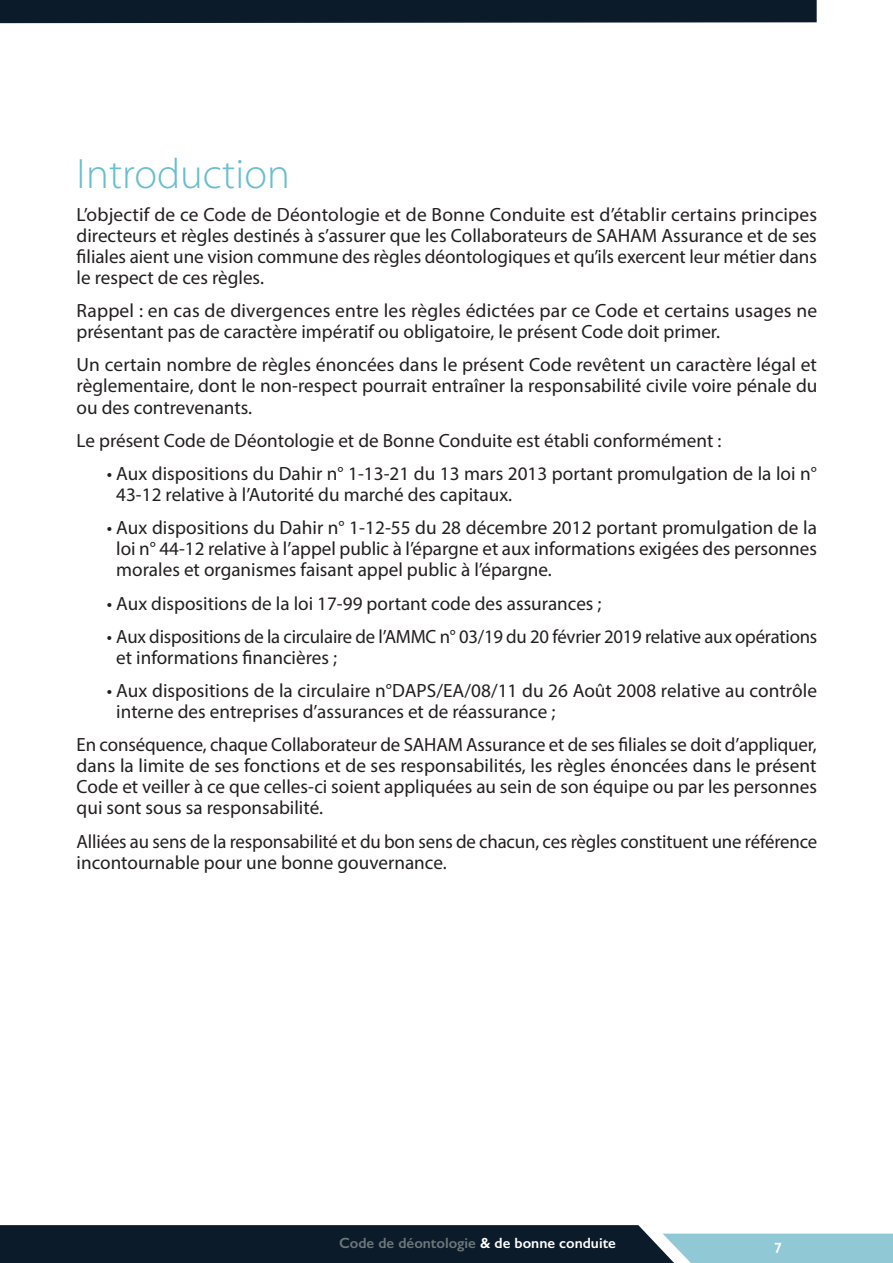
<style>
.page{position:relative;width:893px;height:1263px;background:#fff}
.page>*{position:absolute;margin:0;border:0;box-sizing:border-box;transform-origin:0 0}
.t1{font:300 42.6px "Myriad Pro";color:#67becd}
.t2{font:19.2px/21.1px "Myriad Pro";color:#231f20}
.t3{font:600 14.85px "Gill Sans";color:#6d787c}
.t4{font:600 14.85px "Gill Sans";color:#fff}
.s1{color:#fff}
</style>
<div class="page">
<svg style="left:0;top:1225px;width:893px;height:38px"></svg>
<svg style="left:0;top:0;width:817px;height:24px"></svg>
<h1 class="t1" style="left:77px;top:148px;width:215px">Introduction</h1>
<p class="t2" style="left:77px;top:203px;width:742px;text-align:justify">L’objectif de ce Code de Déontologie et de Bonne Conduite est d’établir certains principes directeurs et règles destinés à s’assurer que les Collaborateurs de SAHAM Assurance et de ses filiales aient une vision commune des règles déontologiques et qu’ils exercent leur métier dans le respect de ces règles.</p>
<p class="t2" style="left:77px;top:300px;width:742px">Rappel : en cas de divergences entre les règles édictées par ce Code et certains usages ne présentant pas de caractère impératif ou obligatoire, le présent Code doit primer.</p>
<p class="t2" style="left:77px;top:354px;width:742px;text-align:justify">Un certain nombre de règles énoncées dans le présent Code revêtent un caractère légal et règlementaire, dont le non-respect pourrait entraîner la responsabilité civile voire pénale du ou des contrevenants.</p>
<p class="t2" style="left:77px;top:429px;width:646px">Le présent Code de Déontologie et de Bonne Conduite est établi conformément :</p>
<p class="t2" style="left:116px;top:463px;width:702px;text-indent:-9px">• Aux dispositions du Dahir n° 1-13-21 du 13 mars 2013 portant promulgation de la loi n°<br>43-12 relative à l’Autorité du marché des capitaux.</p>
<p class="t2" style="left:116px;top:517px;width:702px;text-align:justify;text-indent:-9px">• Aux dispositions du Dahir n° 1-12-55 du 28 décembre 2012 portant promulgation de la loi n° 44-12 relative à l’appel public à l’épargne et aux informations exigées des personnes morales et organismes faisant appel public à l’épargne.</p>
<p class="t2" style="left:107px;top:592px;width:496px">• Aux dispositions de la loi 17-99 portant code des assurances ;</p>
<p class="t2" style="left:116px;top:625px;width:703px;text-indent:-9px">• Aux dispositions de la circulaire de l’AMMC n° 03/19 du 20 février 2019 relative aux opérations et informations financières ;</p>
<p class="t2" style="left:116px;top:680px;width:702px;text-indent:-9px">• Aux dispositions de la circulaire n°DAPS/EA/08/11 du 26 Août 2008 relative au contrôle interne des entreprises d’assurances et de réassurance ;</p>
<p class="t2" style="left:77px;top:734px;width:742px;text-align:justify">En conséquence, chaque Collaborateur de SAHAM Assurance et de ses filiales se doit d’appliquer, dans la limite de ses fonctions et de ses responsabilités, les règles énoncées dans le présent Code et veiller à ce que celles-ci soient appliquées au sein de son équipe ou par les personnes qui sont sous sa responsabilité.</p>
<p class="t2" style="left:77px;top:830px;width:742px">Alliées au sens de la responsabilité et du bon sens de chacun, ces règles constituent une référence incontournable pour une bonne gouvernance.</p>
<p class="t3" style="left:339px;top:1234px;width:278px">Code de déontologie <span class="s1">&amp; de bonne conduite</span></p>
<p class="t4" style="left:774px;top:1239px;width:9px">7</p>
</div>
